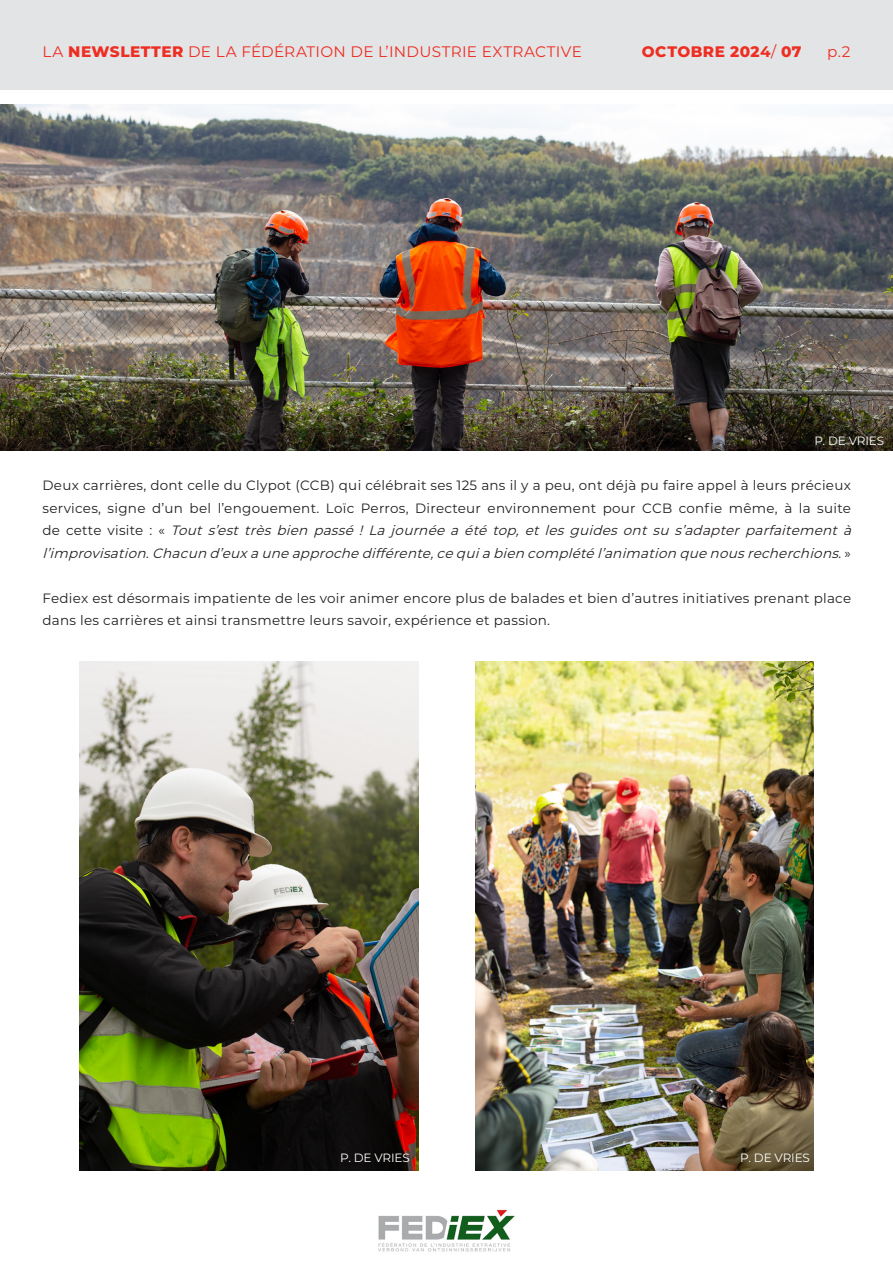
<style>
.page{position:relative;width:893px;height:1263px;background:#fff}
.page>*{position:absolute;margin:0;border:0;box-sizing:border-box;transform-origin:0 0}
.t1{font:15.3px "Montserrat";letter-spacing:.02em;color:#ee2e22}
.t2{font:800 15.3px "Montserrat";letter-spacing:.03em;color:#ee2e22}
.Body_Quad{font:13.5px/22.5px "Montserrat";letter-spacing:.02em;color:#231f20}
.t3{font:12px "Montserrat";letter-spacing:-.01em;color:#fff}
.s1{font-weight:800}
.s2{font-weight:700}
.s3{font-weight:400}
.s4{font-style:italic}
</style>
<div class="page">
<div style="left:0;top:0;width:893px;height:89px;background:#e3e4e6"></div>
<img style="left:378px;top:1209px;width:137px;height:43px">
<img style="left:0;top:105px;width:893px;height:346px">
<img style="left:79px;top:661px;width:339px;height:509px">
<img style="left:475px;top:661px;width:339px;height:509px">
<p class="t1" style="left:43px;top:41px;width:541px">LA <span class="s1">NEWSLETTER</span> DE LA FÉDÉRATION DE L’INDUSTRIE EXTRACTIVE</p>
<p class="t2" style="left:642px;top:41px;width:161px">OCTOBRE 202<span class="s2">4</span><span class="s3">/</span> 07</p>
<p class="t1" style="left:827px;top:41px;width:25px">p.2</p>
<p class="t3" style="left:814px;top:433px;width:71px">P. DE VRIES</p>
<p class="Body_Quad" style="left:43px;top:473px;width:815px">Deux carrières, dont celle du Clypot (CCB) qui célébrait ses 125 ans il y a peu, ont déjà pu faire appel à leurs précieux services, signe d’un bel l’engouement. Loïc Perros, Directeur environnement pour CCB confie même, à la suite d e c e t t e v i s i t e : « <span class="s4">Tout s’est très bien passé ! La journée a été top, et les guides ont su s’adapter parfaitement à l’improvisation.Chacun d’euxaune approche différente,ce quiabien complété l’animation que nousrecherchions.</span>»</p>
<p class="Body_Quad" style="left:43px;top:586px;width:810px">Fediex est désormais impatiente de les voir animer encore plus de balades et bien d’autres initiatives prenant place dans les carrières et ainsi transmettre leurs savoir, expérience et passion.</p>
<p class="t3" style="left:340px;top:1149px;width:71px">P. DE VRIES</p>
<p class="t3" style="left:740px;top:1149px;width:71px">P. DE VRIES</p>
</div>
